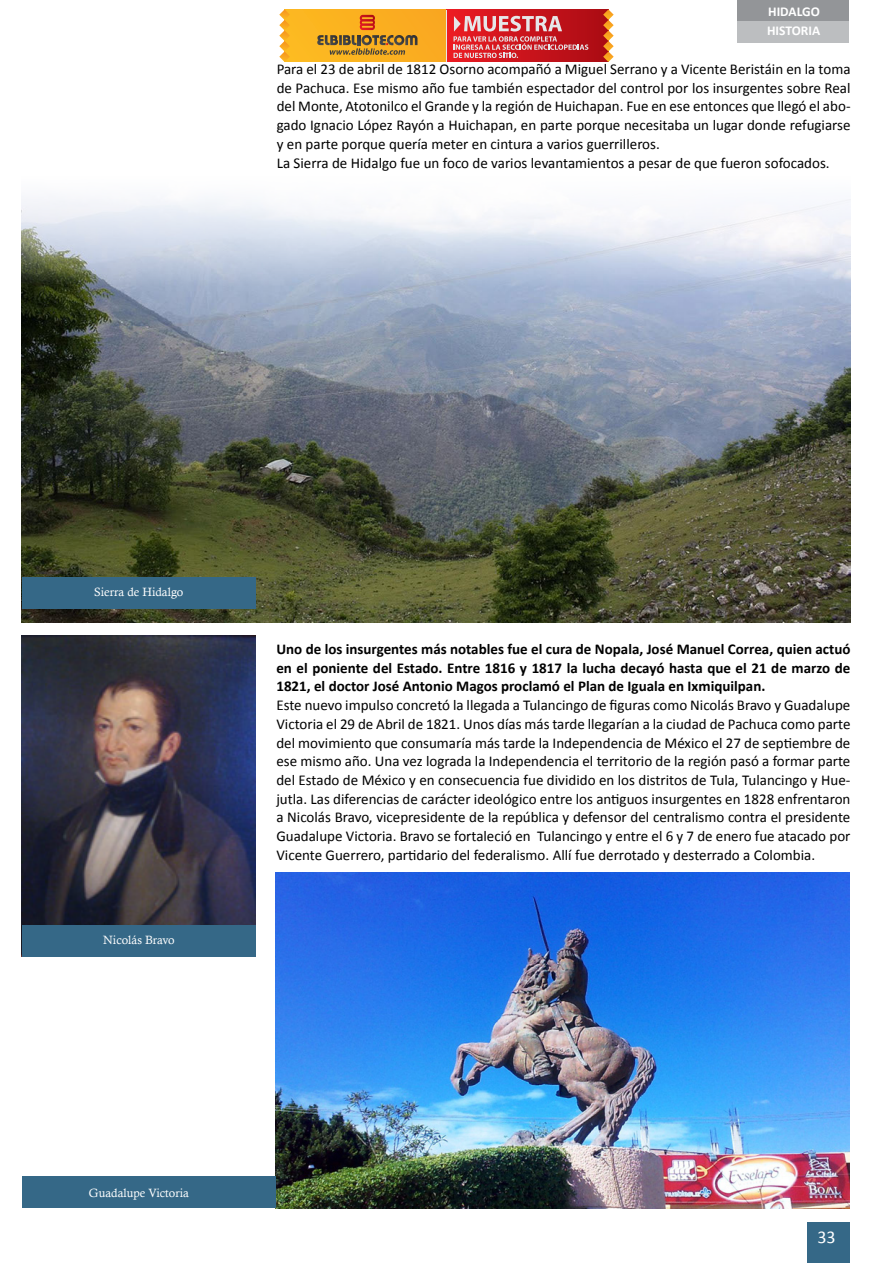
<style>
.page{position:relative;width:893px;height:1263px;background:#fff}
.page>*{position:absolute;margin:0;border:0;box-sizing:border-box;transform-origin:0 0}
.t1{font:18px "Calibri";color:#fff}
.texto_corrido{font:15px/18.8px "Calibri";color:#000;text-align:justify}
.texto_corrido-2{font:700 15px/18.8px "Calibri";color:#000;text-align:justify}
.t2{font:700 13.5px "Calibri";color:#fff}
.epigrafe{font:12px "Calisto";color:#fff}
</style>
<div class="page">
<div style="left:807px;top:1222px;width:42px;height:41px;background:#356887"></div>
<div style="left:737px;top:0;width:112px;height:21px;background:#939598"></div>
<div style="left:737px;top:21px;width:112px;height:22px;background:#bcbec0"></div>
<img style="left:275px;top:872px;width:574px;height:336px">
<img style="left:21px;top:199px;width:830px;height:424px">
<div style="left:22px;top:577px;width:233px;height:31px;background:#356887"></div>
<img style="left:22px;top:635px;width:234px;height:321px">
<div style="left:22px;top:925px;width:233px;height:31px;background:#356887"></div>
<div style="left:22px;top:1176px;width:253px;height:32px;background:#356887"></div>
<svg style="left:322px;top:385px;width:57px;height:25px"></svg>
<svg style="left:380px;top:385px;width:6px;height:25px"></svg>
<svg style="left:390px;top:385px;width:33px;height:25px"></svg>
<svg style="left:425px;top:385px;width:7px;height:25px"></svg>
<svg style="left:435px;top:385px;width:141px;height:26px;background:#768090"></svg>
<svg style="left:279px;top:9px;width:335px;height:53px;background:#dc7336"></svg>
<p class="t2" style="left:768px;top:3px;width:53px">HIDALGO</p>
<p class="t2" style="left:767px;top:23px;width:55px">HISTORIA</p>
<p class="texto_corrido" style="left:277px;top:59px;width:575px">Para el 23 de abril de 1812 Osorno acompañó a Miguel Serrano y a Vicente Beristáin en la toma de Pachuca. Ese mismo año fue también espectador del control por los insurgentes sobre Real del Monte, Atotonilco el Grande y la región de Huichapan. Fue en ese entonces que llegó el abo&shy;gado Ignacio López Rayón a Huichapan, en parte porque necesitaba un lugar donde refugiarse y en parte porque quería meter en cintura a varios guerrilleros.</p>
<p class="texto_corrido" style="left:277px;top:152px;width:554px">La Sierra de Hidalgo fue un foco de varios levantamientos a pesar de que fueron sofocados.</p>
<p class="epigrafe" style="left:94px;top:585px;width:91px">Sierra de Hidalgo</p>
<p class="epigrafe" style="left:103px;top:933px;width:73px">Nicolás Bravo</p>
<p class="texto_corrido-2" style="left:276px;top:639px;width:576px">Uno de los insurgentes más notables fue el cura de Nopala, José Manuel Correa, quien actuó en el poniente del Estado. Entre 1816 y 1817 la lucha decayó hasta que el 21 de marzo de 1821, el doctor José Antonio Magos proclamó el Plan de Iguala en Ixmiquilpan.</p>
<p class="texto_corrido" style="left:276px;top:695px;width:576px">Este nuevo impulso concretó la llegada a Tulancingo de figuras como Nicolás Bravo y Guadalupe Victoria el 29 de Abril de 1821. Unos días más tarde llegarían a la ciudad de Pachuca como parte del movimiento que consumaría más tarde la Independencia de México el 27 de septiembre de ese mismo año. Una vez lograda la Independencia el territorio de la región pasó a formar parte del Estado de México y en consecuencia fue dividido en los distritos de Tula, Tulancingo y Hue&shy;jutla. Las diferencias de carácter ideológico entre los antiguos insurgentes en 1828 enfrentaron a Nicolás Bravo, vicepresidente de la república y defensor del centralismo contra el presidente Guadalupe Victoria. Bravo se fortaleció en Tulancingo y entre el 6 y 7 de enero fue atacado por Vicente Guerrero, partidario del federalismo. Allí fue derrotado y desterrado a Colombia.</p>
<p class="epigrafe" style="left:89px;top:1186px;width:102px">Guadalupe Victoria</p>
<p class="t1" style="left:817px;top:1226px;width:20px">33</p>
</div>
